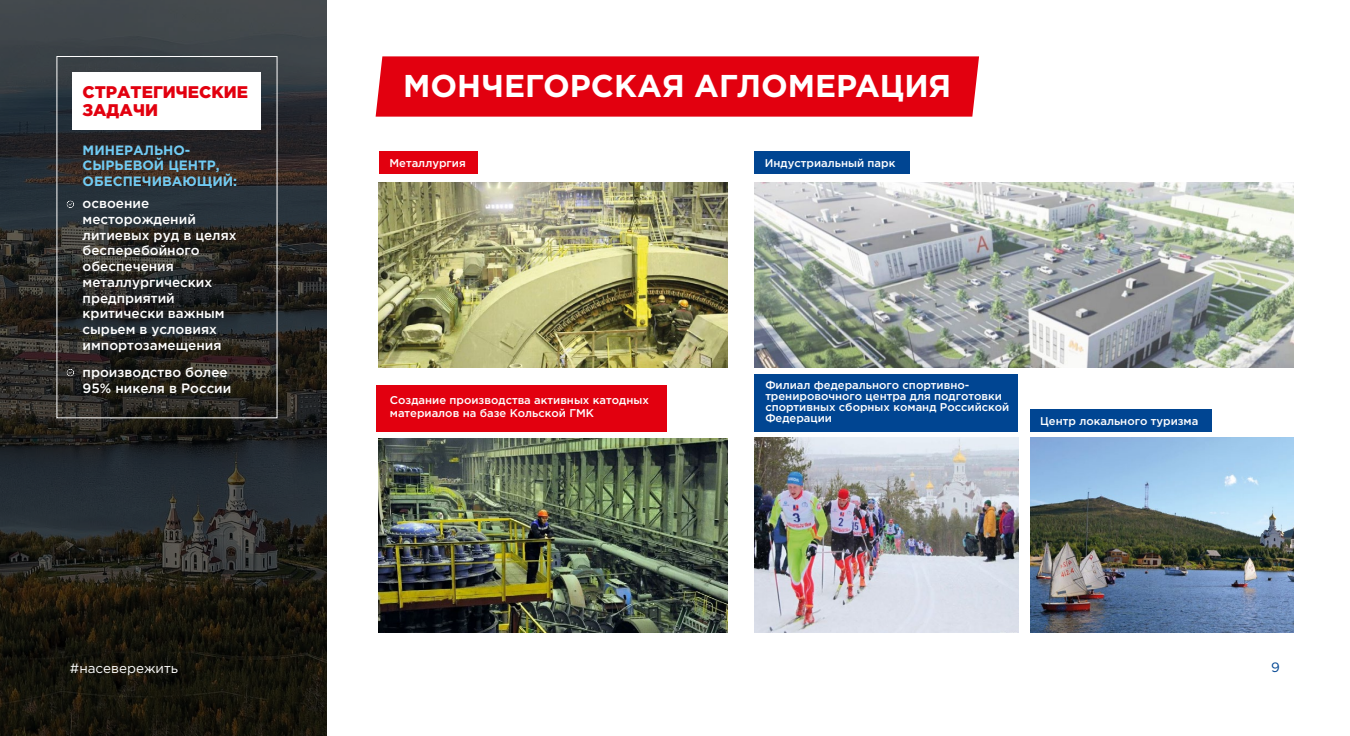
<style>
.page{position:relative;width:1350px;height:736px;background:#fff}
.page>*{position:absolute;margin:0;border:0;box-sizing:border-box;transform-origin:0 0}
.t1{font:700 31.5px "Gotham Pro";color:#fff}
.t2{font:900 16.88px/18px "Gotham Pro";color:#e2000f}
.t3{font:500 13.5px/15.8px "Gotham Pro";color:#fff}
.t4{font:700 13.5px/15.8px "Gotham Pro";color:#71cbf3}
.t5{font:13.5px "Gotham Pro";color:#fff}
.t6{font:13.5px "Gotham Pro";color:#004592}
.t7{font:500 11.25px/11.2px "Gotham Pro";color:#fff}
</style>
<div class="page">
<div style="left:376px;top:56px;width:603px;height:61px;background:#e2000f"></div>
<svg style="left:0;top:0;width:326px;height:736px;background:#272726"></svg>
<div style="left:379px;top:151px;width:99px;height:23px;background:#e2000f"></div>
<img style="left:379px;top:438px;width:348px;height:194px">
<img style="left:379px;top:183px;width:348px;height:184px">
<div style="left:754px;top:151px;width:156px;height:23px;background:#004592"></div>
<div style="left:1030px;top:409px;width:181px;height:22px;background:#004592"></div>
<svg style="left:67px;top:201px;width:7px;height:7px"></svg>
<svg style="left:67px;top:369px;width:7px;height:7px"></svg>
<div style="left:73px;top:72px;width:188px;height:58px;background:#fff"></div>
<div style="left:377px;top:385px;width:290px;height:46px;background:#e2000f"></div>
<div style="left:755px;top:374px;width:263px;height:57px;background:#004592"></div>
<img style="left:755px;top:183px;width:539px;height:184px">
<img style="left:755px;top:438px;width:263px;height:194px">
<img style="left:1030px;top:438px;width:264px;height:194px">
<h2 class="t2" style="left:82px;top:82px;width:167px">СТРАТЕГИЧЕСКИЕ<br>ЗАДАЧИ</h2>
<p class="t4" style="left:83px;top:142px;width:156px">МИНЕРАЛЬНО-<br>СЫРЬЕВОЙ ЦЕНТР,<br>ОБЕСПЕЧИВАЮЩИЙ:</p>
<p class="t3" style="left:83px;top:195px;width:156px">освоение месторождений литиевых руд в целях бесперебойного обеспечения металлургических предприятий критически важным сырьем в условиях импортозамещения</p>
<p class="t3" style="left:83px;top:364px;width:150px">производство более<br>95% никеля в России</p>
<h1 class="t1" style="left:403px;top:68px;width:550px">МОНЧЕГОРСКАЯ АГЛОМЕРАЦИЯ</h1>
<p class="t7" style="left:390px;top:157px;width:78px">Металлургия</p>
<p class="t7" style="left:765px;top:157px;width:132px">Индустриальный парк</p>
<p class="t7" style="left:390px;top:394px;width:261px;line-height:12.4px">Создание производства активных катодных материалов на базе Кольской ГМК</p>
<p class="t7" style="left:765px;top:379px;width:246px">Филиал федерального спортивно&shy;тренировочного центра для подготовки спортивных сборных команд Российской<br>Федерации</p>
<p class="t7" style="left:1040px;top:415px;width:160px">Центр локального туризма</p>
<p class="t5" style="left:70px;top:660px;width:110px">#насевережить</p>
<p class="t6" style="left:1271px;top:659px;width:10px">9</p>
</div>
